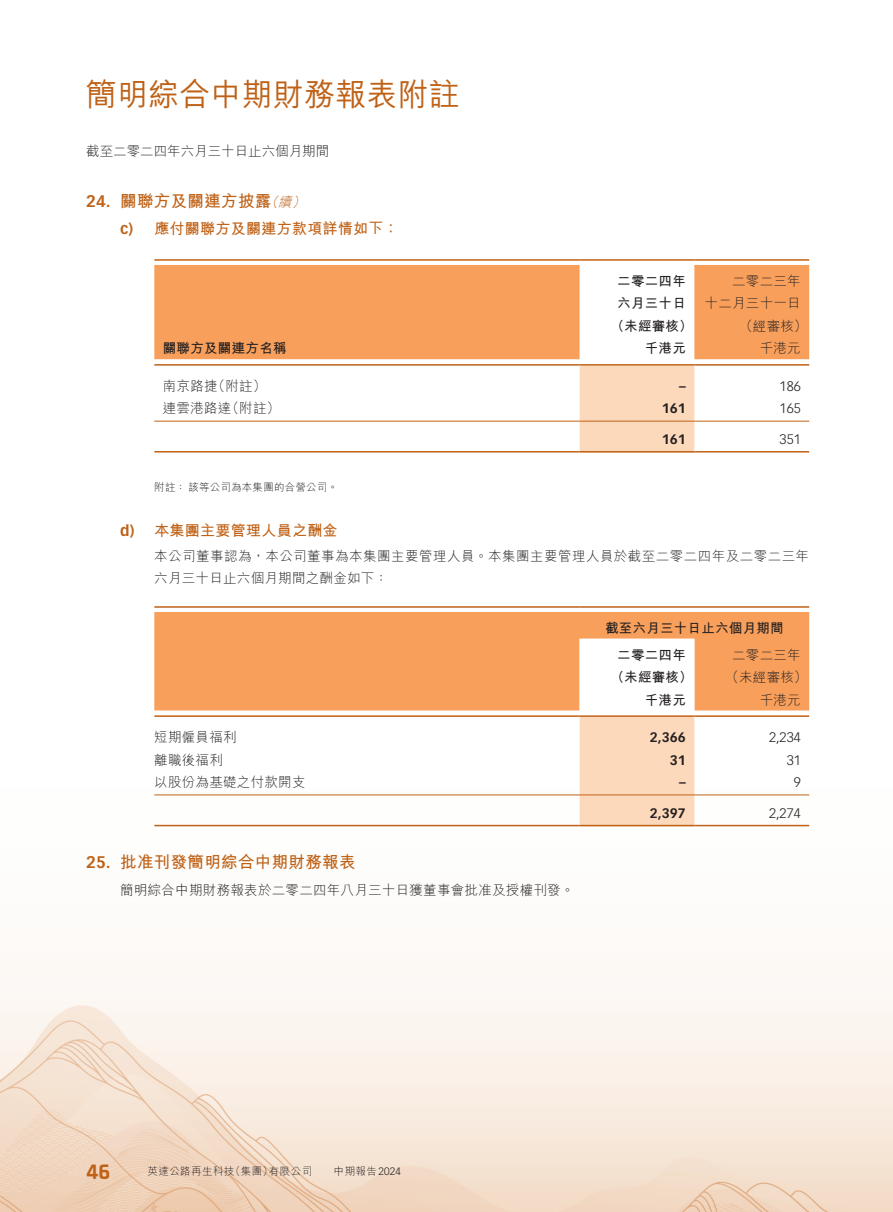
<style>
.page{position:relative;width:893px;height:1212px;background:#fff}
.page>*{position:absolute;margin:0;border:0;box-sizing:border-box;transform-origin:0 0}
.t1{font:500 31.5px "M Hei HK";letter-spacing:.02em;color:#bf6116}
.t2{font:700 22.5px "Rajdhani";color:#bf6116}
._01_H1{font:700 16.5px "M Hei HK";letter-spacing:.02em;color:#bf6116}
._02_H2{font:700 15px "M Hei HK";letter-spacing:.02em;color:#bf6116}
._00_txt{font:300 13.5px/22.5px "M Hei HK";letter-spacing:.02em;color:#231f20}
._50_Table_txt{font:300 13.5px "M Hei HK";letter-spacing:.02em;color:#231f20}
._50_Table_txt-2{font:700 13.5px "M Hei HK";letter-spacing:.02em;color:#231f20}
._50_Table_txt-3{font:300 13.5px "Vectora LT Std";color:#231f20}
._50_Table_txt-4{font:700 13.5px "Vectora LT Std";color:#231f20}
._00_txt-2{font:300 13.5px "M Hei HK";color:#231f20}
._06_Notes{font:300 10.5px "M Hei HK";letter-spacing:.04em;color:#231f20}
._06_Notes-2{font:300 10.5px "M Hei HK";letter-spacing:.02em;color:#231f20}
.s1{font-family:"Vectora LT Std"}
.s2{font-weight:300;font-style:italic;font-size:13.5px}
</style>
<div class="page">
<img style="left:0;top:606px;width:893px;height:606px">
<svg style="left:154px;top:265px;width:655px;height:94px;fill:#f89f5b"></svg>
<div style="left:580px;top:366px;width:114px;height:85px;background:#fdd9bb"></div>
<hr style="left:154px;top:259px;width:426px;height:2px;background:#bf6116">
<hr style="left:580px;top:259px;width:114px;height:2px;background:#bf6116">
<hr style="left:694px;top:259px;width:115px;height:2px;background:#bf6116">
<hr style="left:154px;top:364px;width:426px;height:2px;background:#bf6116">
<hr style="left:580px;top:364px;width:114px;height:2px;background:#bf6116">
<hr style="left:694px;top:364px;width:115px;height:2px;background:#bf6116">
<hr style="left:154px;top:421px;width:426px;height:1px;background:#bf6116">
<hr style="left:580px;top:421px;width:114px;height:1px;background:#bf6116">
<hr style="left:694px;top:421px;width:115px;height:1px;background:#bf6116">
<hr style="left:154px;top:451px;width:426px;height:1px;background:#bf6116">
<hr style="left:580px;top:451px;width:114px;height:1px;background:#bf6116">
<hr style="left:694px;top:451px;width:115px;height:1px;background:#bf6116">
<div style="left:154px;top:612px;width:655px;height:98px;background:#f89f5b"></div>
<svg style="left:580px;top:639px;width:114px;height:71px"></svg>
<div style="left:580px;top:717px;width:114px;height:108px;background:#fdd9bb"></div>
<hr style="left:154px;top:606px;width:426px;height:2px;background:#bf6116">
<hr style="left:580px;top:606px;width:229px;height:2px;background:#bf6116">
<hr style="left:154px;top:715px;width:426px;height:2px;background:#bf6116">
<hr style="left:580px;top:715px;width:114px;height:2px;background:#bf6116">
<hr style="left:694px;top:715px;width:115px;height:2px;background:#bf6116">
<hr style="left:154px;top:794px;width:426px;height:1px;background:#bf6116">
<hr style="left:580px;top:794px;width:114px;height:1px;background:#bf6116">
<hr style="left:694px;top:794px;width:115px;height:1px;background:#bf6116">
<hr style="left:154px;top:825px;width:426px;height:1px;background:#bf6116">
<hr style="left:580px;top:825px;width:114px;height:1px;background:#bf6116">
<hr style="left:694px;top:825px;width:115px;height:1px;background:#bf6116">
<h1 class="t1" style="left:86px;top:72px;width:375px">簡明綜合中期財務報表附註</h1>
<p class="_00_txt-2" style="left:86px;top:144px;width:244px">截至二零二四年六月三十日止六個月期間</p>
<p class="_01_H1" style="left:86px;top:189px;width:223px"><span class="s1">24.</span> 關聯方及關連方披露<span class="s2">（續）</span></p>
<p class="_02_H2" style="left:120px;top:218px;width:280px"><span class="s1">c)</span> 應付關聯方及關連方款項詳情如下：</p>
<p class="_50_Table_txt-2" style="left:617px;top:271px;width:70px">二零二四年</p>
<p class="_50_Table_txt-2" style="left:617px;top:293px;width:70px">六月三十日</p>
<p class="_50_Table_txt" style="left:732px;top:274px;width:70px">二零二三年</p>
<p class="_50_Table_txt" style="left:704px;top:296px;width:98px">十二月三十一日</p>
<p class="_50_Table_txt-2" style="left:611px;top:316px;width:83px">（未經審核）</p>
<p class="_50_Table_txt" style="left:739px;top:319px;width:70px">（經審核）</p>
<p class="_50_Table_txt-2" style="left:163px;top:338px;width:125px">關聯方及關連方名稱</p>
<p class="_50_Table_txt-2" style="left:645px;top:338px;width:43px">千港元</p>
<p class="_50_Table_txt" style="left:760px;top:341px;width:43px">千港元</p>
<p class="_50_Table_txt" style="left:163px;top:379px;width:105px">南京路捷（附註）</p>
<p class="_50_Table_txt-4" style="left:679px;top:378px;width:8px">–</p>
<p class="_50_Table_txt-3" style="left:780px;top:378px;width:23px">186</p>
<p class="_50_Table_txt" style="left:163px;top:401px;width:119px">連雲港路達（附註）</p>
<p class="_50_Table_txt-4" style="left:662px;top:400px;width:25px">161</p>
<p class="_50_Table_txt-3" style="left:780px;top:401px;width:23px">165</p>
<p class="_50_Table_txt-4" style="left:662px;top:431px;width:25px">161</p>
<p class="_50_Table_txt-3" style="left:780px;top:432px;width:23px">351</p>
<p class="_06_Notes-2" style="left:154px;top:482px;width:185px">附註：該等公司為本集團的合營公司。</p>
<p class="_02_H2" style="left:120px;top:520px;width:219px"><span class="s1">d)</span> 本集團主要管理人員之酬金</p>
<p class="_00_txt" style="left:154px;top:544px;width:656px">本公司董事認為，本公司董事為本集團主要管理人員。本集團主要管理人員於截至二零二四年及二零二三年六月三十日止六個月期間之酬金如下：</p>
<p class="_50_Table_txt-2" style="left:605px;top:618px;width:180px">截至六月三十日止六個月期間</p>
<p class="_50_Table_txt-2" style="left:617px;top:645px;width:70px">二零二四年</p>
<p class="_50_Table_txt" style="left:732px;top:648px;width:70px">二零二三年</p>
<p class="_50_Table_txt-2" style="left:611px;top:667px;width:83px">（未經審核）</p>
<p class="_50_Table_txt" style="left:726px;top:670px;width:83px">（未經審核）</p>
<p class="_50_Table_txt-2" style="left:645px;top:690px;width:43px">千港元</p>
<p class="_50_Table_txt" style="left:760px;top:693px;width:43px">千港元</p>
<p class="_50_Table_txt" style="left:154px;top:730px;width:84px">短期僱員福利</p>
<p class="_50_Table_txt-4" style="left:650px;top:729px;width:37px">2,366</p>
<p class="_50_Table_txt-3" style="left:769px;top:729px;width:33px">2,234</p>
<p class="_50_Table_txt" style="left:154px;top:753px;width:70px">離職後福利</p>
<p class="_50_Table_txt-4" style="left:670px;top:752px;width:17px">31</p>
<p class="_50_Table_txt-3" style="left:787px;top:752px;width:16px">31</p>
<p class="_50_Table_txt" style="left:154px;top:775px;width:153px">以股份為基礎之付款開支</p>
<p class="_50_Table_txt-4" style="left:679px;top:774px;width:8px">–</p>
<p class="_50_Table_txt-3" style="left:794px;top:774px;width:9px">9</p>
<p class="_50_Table_txt-4" style="left:650px;top:805px;width:37px">2,397</p>
<p class="_50_Table_txt-3" style="left:769px;top:805px;width:33px">2,274</p>
<p class="_01_H1" style="left:86px;top:850px;width:271px"><span class="s1">25.</span> 批准刊發簡明綜合中期財務報表</p>
<p class="_00_txt" style="left:120px;top:878px;width:455px">簡明綜合中期財務報表於二零二四年八月三十日獲董事會批准及授權刊發。</p>
<h2 class="t2" style="left:86px;top:1158px;width:25px">46</h2>
<p class="_06_Notes" style="left:148px;top:1165px;width:166px">英達公路再生科技（集團）有限公司</p>
<p class="_06_Notes" style="left:334px;top:1165px;width:69px">中期報告<span class="s1">2024</span></p>
</div>
